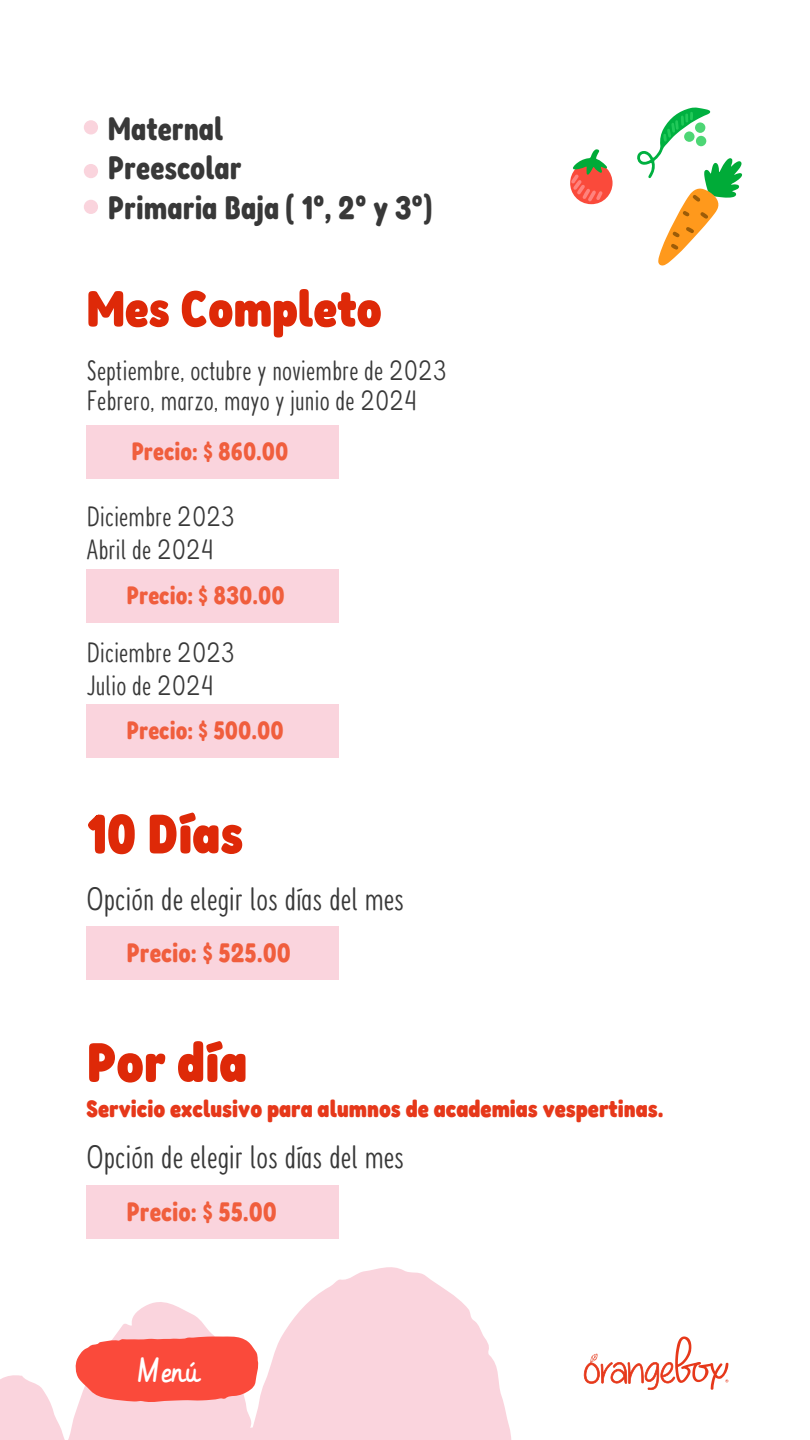
<style>
.page{position:relative;width:810px;height:1440px;background:#fff}
.page>*{position:absolute;margin:0;border:0;box-sizing:border-box;transform-origin:0 0}
.t1{font:700 55.5px "Fredoka Condensed";color:#de2908}
.t2{font:700 51px "Fredoka Condensed";color:#de2908}
.t3{font:300 33px "Fredoka Condensed";color:#383838}
.t4{font:600 33px "Fredoka Condensed";color:#383838}
.t5{font:33px "Vibur";color:#fff}
.t6{font:300 28.5px "Fredoka Condensed";color:#383838}
.t7{font:600 27px "Fredoka Condensed";color:#f05e3d}
.t8{font:600 25.5px "Fredoka Condensed";color:#f05e3d}
.t9{font:700 24px "Fredoka Condensed";color:#e6381a}
</style>
<div class="page">
<svg style="left:584px;top:1336px;width:144px;height:54px"></svg>
<div style="left:84px;top:120px;width:14px;height:14px;background:#fad4dd;border-radius:50%"></div>
<div style="left:84px;top:164px;width:14px;height:14px;background:#fad4dd;border-radius:50%"></div>
<div style="left:84px;top:200px;width:14px;height:14px;background:#fad4dd;border-radius:50%"></div>
<div style="left:87px;top:425px;width:252px;height:54px;background:#fad4dd"></div>
<div style="left:87px;top:569px;width:252px;height:54px;background:#fad4dd"></div>
<div style="left:87px;top:704px;width:252px;height:54px;background:#fad4dd"></div>
<div style="left:87px;top:926px;width:252px;height:54px;background:#fad4dd"></div>
<div style="left:87px;top:1185px;width:252px;height:53px;background:#fad4dd"></div>
<svg style="left:0;top:1267px;width:512px;height:173px;fill:#fad4dd"></svg>
<svg style="left:637px;top:107px;width:105px;height:159px"></svg>
<div style="left:684px;top:131px;width:11px;height:11px;background:#4dd675;border-radius:50%"></div>
<div style="left:696px;top:136px;width:10px;height:10px;background:#4dd675;border-radius:50%"></div>
<svg style="left:570px;top:149px;width:43px;height:55px"></svg>
<svg style="left:75px;top:1336px;width:184px;height:66px"></svg>
<p class="t4" style="left:108px;top:108px;width:117px">Maternal</p>
<p class="t4" style="left:108px;top:147px;width:135px">Preescolar</p>
<p class="t4" style="left:108px;top:187px;width:326px">Primaria Baja ( 1°, 2° y 3°)</p>
<p class="t2" style="left:87px;top:276px;width:297px">Mes Completo</p>
<p class="t6" style="left:87px;top:354px;width:361px">Septiembre, octubre y noviembre de 2023</p>
<p class="t6" style="left:87px;top:384px;width:332px">Febrero, marzo, mayo y junio de 2024</p>
<p class="t8" style="left:131px;top:436px;width:159px">Precio: $ 860.00</p>
<p class="t6" style="left:87px;top:500px;width:150px">Diciembre 2023</p>
<p class="t6" style="left:87px;top:532px;width:128px">Abril de 2024</p>
<p class="t8" style="left:127px;top:580px;width:160px">Precio: $ 830.00</p>
<p class="t6" style="left:87px;top:636px;width:150px">Diciembre 2023</p>
<p class="t6" style="left:87px;top:668px;width:128px">Julio de 2024</p>
<p class="t8" style="left:127px;top:715px;width:159px">Precio: $ 500.00</p>
<p class="t1" style="left:87px;top:798px;width:158px">10 Días</p>
<p class="t3" style="left:87px;top:879px;width:319px">Opción de elegir los días del mes</p>
<p class="t7" style="left:127px;top:936px;width:166px">Precio: $ 525.00</p>
<p class="t1" style="left:87px;top:1027px;width:162px">Por día</p>
<p class="t9" style="left:87px;top:1093px;width:578px">Servicio exclusivo para alumnos de academias vespertinas.</p>
<p class="t3" style="left:87px;top:1137px;width:319px">Opción de elegir los días del mes</p>
<p class="t7" style="left:127px;top:1195px;width:152px">Precio: $ 55.00</p>
<p class="t5" style="left:137px;top:1351px;width:61px">Menú</p>
</div>
